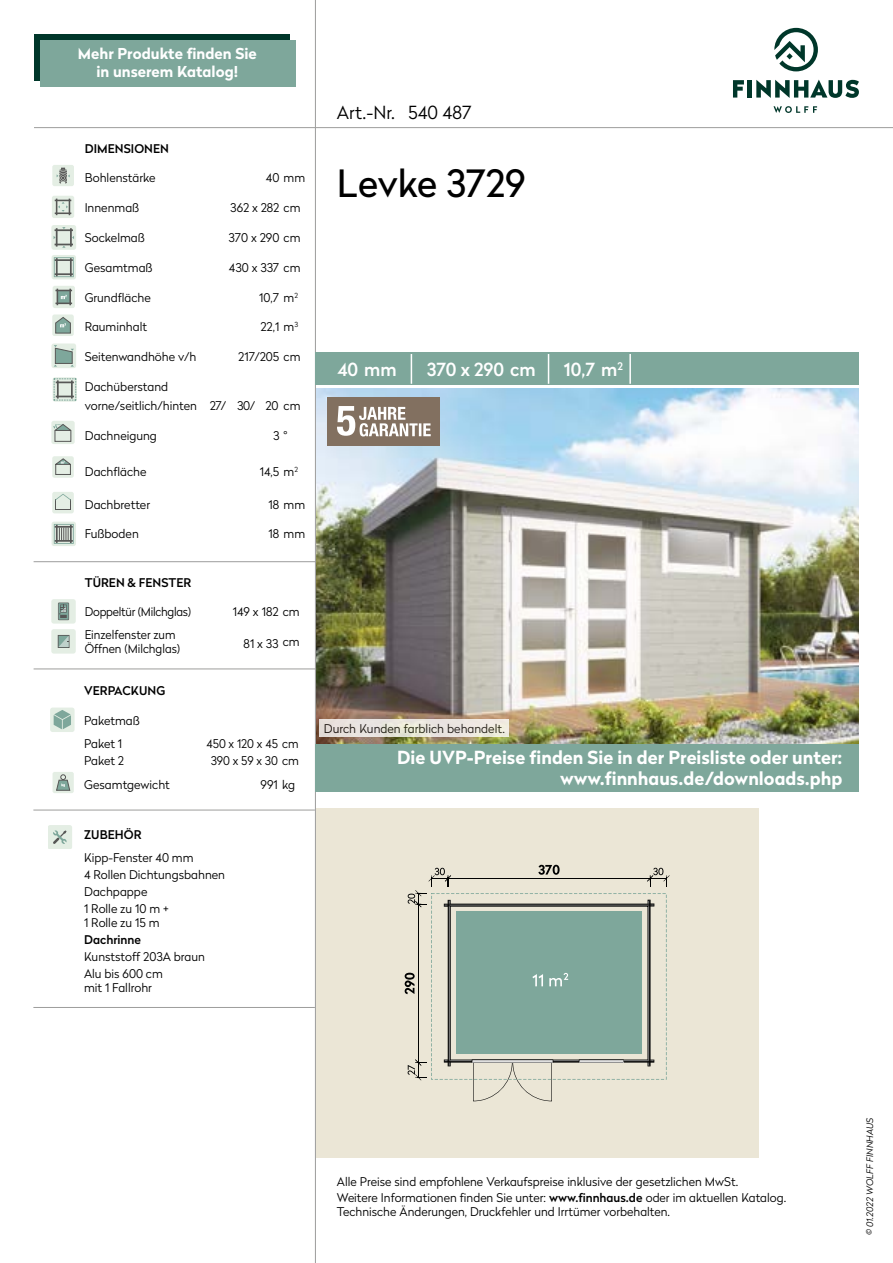
<style>
.page{position:relative;width:893px;height:1263px;background:#fff}
.page>*{position:absolute;margin:0;border:0;box-sizing:border-box;transform-origin:0 0}
.t1{font:37.5px "Radikal";color:#000}
.t2{font:700 18px/21.6px "Radikal";color:#fff;text-align:right}
.t3{font:500 18px "Radikal";color:#fff}
.t4{font:300 18px "Radikal";color:#000}
.t5{font:700 15px/18px "Radikal";color:#fff;text-align:center}
.t6{font:300 12px/16.8px "Radikal";color:#000}
.t7{font:500 12px "Radikal";letter-spacing:.005em;color:#000}
.t8{font:300 12px "Radikal";letter-spacing:-.02em;color:#000}
.t9{font:italic 300 9px "Radikal";color:#000}
.s1{font-weight:500}
</style>
<div class="page">
<div style="left:34px;top:34px;width:255px;height:46px;background:#00372a"></div>
<hr style="left:316px;top:127px;width:577px;height:1px;background:#9d9d9c">
<hr style="left:315px;top:0;width:1px;height:1263px;background:#9d9d9c">
<div style="left:40px;top:41px;width:255px;height:46px;background:#7ea79b"></div>
<div style="left:316px;top:808px;width:442px;height:350px;background:#ebe6d6"></div>
<div style="left:315px;top:352px;width:544px;height:32px;background:#7ea79b"></div>
<img style="left:316px;top:388px;width:543px;height:356px">
<div style="left:328px;top:397px;width:112px;height:48px;background:#827060"></div>
<svg style="left:337px;top:406px;width:94px;height:30px"></svg>
<div style="left:52px;top:599px;width:24px;height:25px;background:#e4eee4;border-radius:3px"></div>
<svg style="left:58px;top:603px;width:11px;height:17px"></svg>
<div style="left:52px;top:629px;width:24px;height:25px;background:#e4eee4;border-radius:3px"></div>
<svg style="left:58px;top:635px;width:12px;height:13px"></svg>
<div style="left:52px;top:165px;width:22px;height:21px;background:#e4eee4;border-radius:2px"></div>
<svg style="left:57px;top:168px;width:13px;height:15px"></svg>
<div style="left:52px;top:196px;width:22px;height:22px;background:#e4eee4;border-radius:2px"></div>
<svg style="left:55px;top:199px;width:16px;height:16px"></svg>
<div style="left:51px;top:225px;width:25px;height:25px;background:#e4eee4;border-radius:3px"></div>
<svg style="left:54px;top:227px;width:20px;height:21px"></svg>
<div style="left:52px;top:255px;width:24px;height:24px;background:linear-gradient(to right,#d0e0d5,#d8e6db);border-radius:3px"></div>
<svg style="left:54px;top:257px;width:20px;height:20px"></svg>
<div style="left:53px;top:286px;width:22px;height:22px;background:#e4eee4;border-radius:2px"></div>
<svg style="left:55px;top:289px;width:17px;height:16px"></svg>
<div style="left:52px;top:314px;width:22px;height:22px;background:#e4eee4;border-radius:2px"></div>
<svg style="left:55px;top:317px;width:16px;height:17px"></svg>
<div style="left:51px;top:343px;width:25px;height:25px;background:#e4eee4;border-radius:3px"></div>
<svg style="left:54px;top:345px;width:20px;height:22px"></svg>
<svg style="left:53px;top:377px;width:24px;height:24px"></svg>
<svg style="left:54px;top:378px;width:23px;height:23px"></svg>
<div style="left:51px;top:421px;width:24px;height:23px;background:#e4eee4;border-radius:2px"></div>
<svg style="left:53px;top:424px;width:19px;height:18px"></svg>
<div style="left:52px;top:456px;width:22px;height:22px;background:#e4eee4;border-radius:2px"></div>
<svg style="left:55px;top:458px;width:16px;height:17px"></svg>
<div style="left:52px;top:492px;width:22px;height:21px;background:#e4eee4;border-radius:2px"></div>
<svg style="left:55px;top:494px;width:16px;height:16px"></svg>
<div style="left:52px;top:522px;width:24px;height:24px;background:linear-gradient(to right,#e4eee4,#e4eee4);border-radius:3px"></div>
<svg style="left:54px;top:524px;width:20px;height:20px"></svg>
<div style="left:48px;top:825px;width:24px;height:24px;background:#e4eee4;border-radius:3px"></div>
<svg style="left:53px;top:830px;width:14px;height:14px"></svg>
<div style="left:50px;top:707px;width:25px;height:25px;background:#e4eee4;border-radius:3px"></div>
<svg style="left:54px;top:710px;width:17px;height:19px"></svg>
<div style="left:53px;top:772px;width:21px;height:21px;background:#e4eee4;border-radius:2px"></div>
<svg style="left:56px;top:774px;width:15px;height:17px"></svg>
<hr style="left:411px;top:354px;width:1px;height:30px;background:#fff">
<hr style="left:548px;top:354px;width:1px;height:30px;background:#fff">
<hr style="left:629px;top:354px;width:2px;height:30px;background:#fff">
<hr style="left:34px;top:561px;width:282px;height:1px;background:#9d9d9c">
<hr style="left:34px;top:668px;width:282px;height:1px;background:#9d9d9c">
<hr style="left:33px;top:1007px;width:282px;height:1px;background:#9d9d9c">
<hr style="left:34px;top:127px;width:281px;height:1px;background:#9d9d9c">
<hr style="left:33px;top:810px;width:282px;height:1px;background:#9d9d9c">
<svg style="left:405px;top:865px;width:265px;height:236px"></svg>
<div style="left:320px;top:720px;width:189px;height:17px;background:#eae5df"></div>
<div style="left:316px;top:744px;width:543px;height:48px;background:#7ea79b"></div>
<svg style="left:774px;top:28px;width:44px;height:43px"></svg>
<svg style="left:773px;top:106px;width:44px;height:7px"></svg>
<svg style="left:733px;top:80px;width:11px;height:18px"></svg>
<hr style="left:748px;top:80px;width:4px;height:18px;background:#00372a">
<svg style="left:756px;top:80px;width:103px;height:18px"></svg>
<p class="t5" style="left:78px;top:44px;width:181px">Mehr Produkte finden Sie in unserem Katalog!</p>
<p class="t7" style="left:85px;top:140px;width:86px">DIMENSIONEN</p>
<p class="t6" style="left:85px;top:169px;width:72px">Bohlenstärke</p>
<p class="t6" style="left:266px;top:169px;width:41px">40 mm</p>
<p class="t6" style="left:85px;top:199px;width:56px">Innenmaß</p>
<p class="t6" style="left:230px;top:199px;width:72px">362 x 282 cm</p>
<p class="t6" style="left:85px;top:229px;width:62px">Sockelmaß</p>
<p class="t6" style="left:228px;top:229px;width:74px">370 x 290 cm</p>
<p class="t6" style="left:85px;top:258px;width:69px">Gesamtmaß</p>
<p class="t6" style="left:229px;top:258px;width:73px">430 x 337 cm</p>
<p class="t6" style="left:85px;top:288px;width:68px">Grundfläche</p>
<p class="t6" style="left:259px;top:288px;width:40px">10,7 m<sup>2</sup></p>
<p class="t6" style="left:85px;top:318px;width:64px">Rauminhalt</p>
<p class="t6" style="left:260px;top:318px;width:39px">22,1 m<sup>3</sup></p>
<p class="t6" style="left:85px;top:348px;width:113px">Seitenwandhöhe v/h</p>
<p class="t6" style="left:238px;top:348px;width:64px">217/205 cm</p>
<p class="t6" style="left:85px;top:376px;width:217px;line-height:19.5px">Dachüberstand<br>vorne/seitlich/hinten 27/ 30/ 20 cm</p>
<p class="t6" style="left:85px;top:427px;width:74px">Dachneigung</p>
<p class="t6" style="left:273px;top:427px;width:16px">3 °</p>
<p class="t6" style="left:85px;top:463px;width:63px">Dachfläche</p>
<p class="t6" style="left:260px;top:463px;width:40px">14,5 m<sup>2</sup></p>
<p class="t6" style="left:85px;top:495px;width:67px">Dachbretter</p>
<p class="t6" style="left:269px;top:495px;width:38px">18 mm</p>
<p class="t6" style="left:85px;top:525px;width:56px">Fußboden</p>
<p class="t6" style="left:269px;top:525px;width:38px">18 mm</p>
<p class="t7" style="left:85px;top:574px;width:108px">TÜREN &amp; FENSTER</p>
<p class="t8" style="left:85px;top:603px;width:108px">Doppeltür (Milchglas)</p>
<p class="t6" style="left:233px;top:603px;width:68px">149 x 182 cm</p>
<p class="t6" style="left:85px;top:627px;width:97px;line-height:14.4px">Einzelfenster zum<br>Öffnen (Milchglas)</p>
<p class="t6" style="left:244px;top:634px;width:58px">81 x 33 cm</p>
<p class="t7" style="left:84px;top:682px;width:83px">VERPACKUNG</p>
<p class="t6" style="left:84px;top:708px;width:57px;line-height:23.4px">Paketmaß<br>Paket 1</p>
<p class="t6" style="left:206px;top:735px;width:94px">450 x 120 x 45 cm</p>
<p class="t6" style="left:84px;top:752px;width:42px">Paket 2</p>
<p class="t6" style="left:211px;top:752px;width:90px">390 x 59 x 30 cm</p>
<p class="t6" style="left:84px;top:775px;width:87px">Gesamtgewicht</p>
<p class="t6" style="left:261px;top:775px;width:36px">991 kg</p>
<p class="t7" style="left:84px;top:826px;width:59px">ZUBEHÖR</p>
<p class="t6" style="left:84px;top:849px;width:143px">Kipp-Fenster 40 mm<br>4 Rollen Dichtungsbahnen<br>Dachpappe<br>1 Rolle zu 10 m +</p>
<p class="t6" style="left:84px;top:914px;width:77px">1 Rolle zu 15 m</p>
<p class="t7" style="left:84px;top:930px;width:59px">Dachrinne</p>
<p class="t6" style="left:84px;top:948px;width:122px">Kunststoff 203A braun<br>Alu bis 600 cm</p>
<p class="t6" style="left:84px;top:979px;width:69px">mit 1 Fallrohr</p>
<h2 class="t4" style="left:337px;top:100px;width:136px">Art.-Nr. 540 487</h2>
<h1 class="t1" style="left:337px;top:157px;width:190px">Levke 3729</h1>
<h2 class="t3" style="left:337px;top:356px;width:61px">40 mm</h2>
<h2 class="t3" style="left:427px;top:356px;width:110px">370 x 290 cm</h2>
<h2 class="t3" style="left:564px;top:356px;width:61px">10,7 m<sup>2</sup></h2>
<p class="t6" style="left:324px;top:719px;width:182px">Durch Kunden farblich behandelt.</p>
<h2 class="t2" style="left:397px;top:745px;width:447px">Die UVP-Preise finden Sie in der Preisliste oder unter: www.finnhaus.de/downloads.php</h2>
<p class="t6" style="left:337px;top:1173px;width:403px">Alle Preise sind empfohlene Verkaufspreise inklusive der gesetzlichen MwSt.</p>
<p class="t6" style="left:337px;top:1190px;width:451px;line-height:14.4px">Weitere Informationen finden Sie unter: <span class="s1">www.finnhaus.de</span> oder im aktuellen Katalog.<br>Technische Änderungen, Druckfehler und Irrtümer vorbehalten.</p>
<p class="t9" style="left:864px;top:1235px;width:119px;rotate:-90deg">© 01.2022 WOLFF FINNHAUS</p>
</div>
